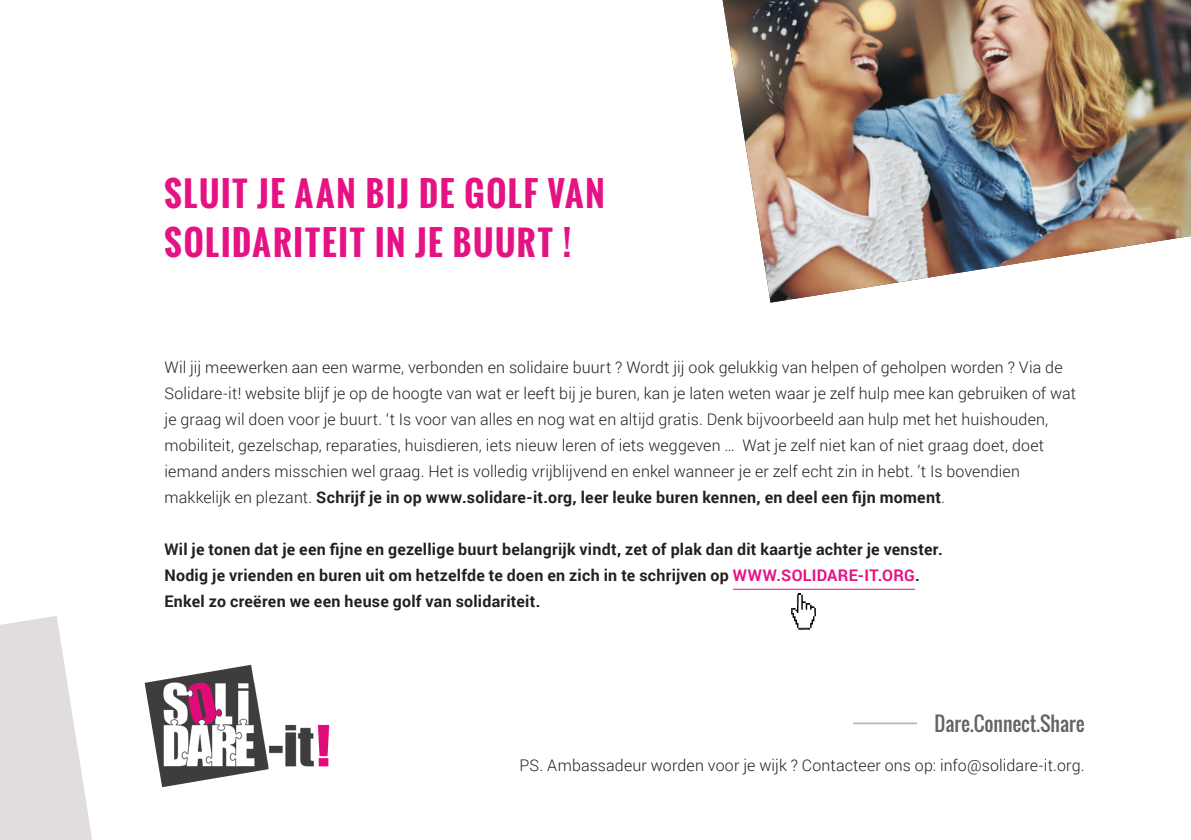
<style>
.page{position:relative;width:1191px;height:840px;background:#fff}
.page>*{position:absolute;margin:0;border:0;box-sizing:border-box;transform-origin:0 0}
.t1{font:700 33.6px/49.2px "Oswald";letter-spacing:.055em;color:#e51284}
.t2{font:19.6px "Oswald";color:#626363}
.t3{font:300 16px/26px "Roboto";letter-spacing:.01em;color:#231f20}
.t4{font:700 16px/26px "Roboto";letter-spacing:.015em;color:#231f20}
.s1{font-weight:700}
.s2{color:#e51284}
</style>
<div class="page">
<svg style="left:0;top:616px;width:92px;height:223px"></svg>
<img style="left:722px;top:0;width:469px;height:302px">
<hr style="left:733px;top:588px;width:182px;height:1px;background:#e51284">
<svg style="left:145px;top:664px;width:124px;height:122px"></svg>
<img style="left:164px;top:682px;width:165px;height:84px">
<hr style="left:853px;top:722px;width:64px;height:1px;background:#b7b5b7">
<svg style="left:791px;top:593px;width:25px;height:36px"></svg>
<h1 class="t1" style="left:164px;top:169px;width:442px">SLUIT JE AAN BIJ DE GOLF VAN<br>SOLIDARITEIT IN JE BUURT !</h1>
<p class="t3" style="left:164px;top:353px;width:913px">Wil jij meewerken aan een warme, verbonden en solidaire buurt ? Wordt jij ook gelukkig van helpen of geholpen worden ? Via de Solidare-it! website blijf je op de hoogte van wat er leeft bij je buren, kan je laten weten waar je zelf hulp mee kan gebruiken of wat je graag wil doen voor je buurt. ‘t Is voor van alles en nog wat en altijd gratis. Denk bijvoorbeeld aan hulp met het huishouden, mobiliteit, gezelschap, reparaties, huisdieren, iets nieuw leren of iets weggeven … Wat je zelf niet kan of niet graag doet, doet iemand anders misschien wel graag. Het is volledig vrijblijvend en enkel wanneer je er zelf echt zin in hebt. ’t Is bovendien makkelijk en plezant. <span class="s1">Schrijf je in op www.solidare-it.org, leer leuke buren kennen, en deel een fijn moment</span>.</p>
<p class="t4" style="left:164px;top:535px;width:780px">Wil je tonen dat je een fijne en gezellige buurt belangrijk vindt, zet of plak dan dit kaartje achter je venster.<br>Nodig je vrienden en buren uit om hetzelfde te doen en zich in te schrijven op <span class="s2">WWW.SOLIDARE-IT.ORG</span>.<br>Enkel zo creëren we een heuse golf van solidariteit.</p>
<p class="t2" style="left:934px;top:708px;width:152px">Dare.Connect.Share</p>
<p class="t3" style="left:519px;top:751px;width:567px">PS. Ambassadeur worden voor je wijk ? Contacteer ons op: info@solidare-it.org.</p>
</div>
